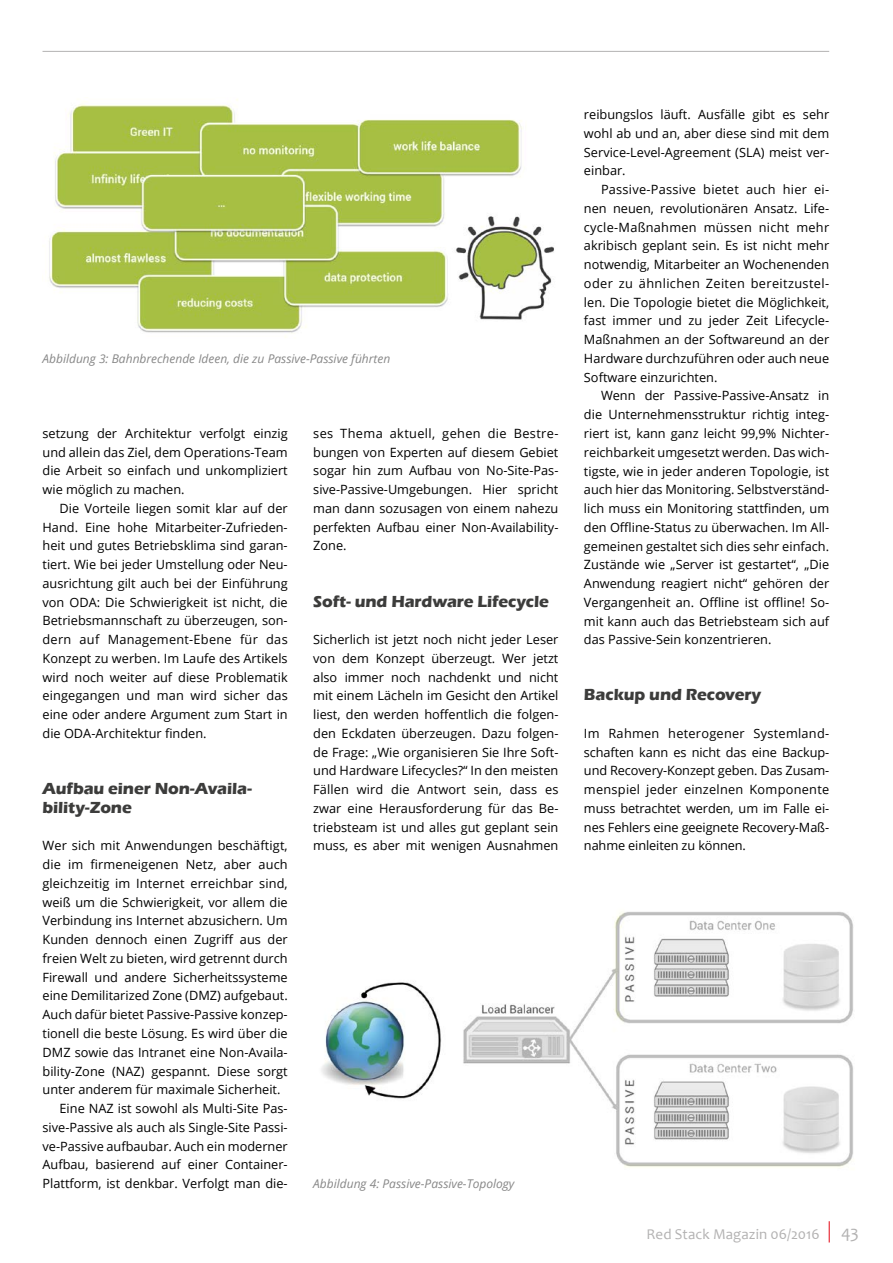
<style>
.page{position:relative;width:893px;height:1263px;background:#fff}
.page>*{position:absolute;margin:0;border:0;box-sizing:border-box;transform-origin:0 0}
.t1{font:700 16.5px/18.8px "Eras ITC";letter-spacing:-.005em;color:#3c3c3b}
.t2{font:15px "Candara";letter-spacing:.005em;color:#b3b2b2}
.t3{font:12.75px/18.8px "Open Sans";color:#000;text-align:justify}
.t4{font:italic 12px "Open Sans";color:#878787}
.s1{font-size:18px}
</style>
<div class="page">
<svg style="left:829px;top:1221px;width:1px;height:21px"></svg>
<hr style="left:43px;top:51px;width:786px;height:1px;background:#b3b2b2">
<img style="left:49px;top:99px;width:505px;height:239px">
<img style="left:321px;top:912px;width:533px;height:256px">
<p class="t4" style="left:43px;top:350px;width:349px">Abbildung 3: Bahnbrechende Ideen, die zu Passive-Passive führten</p>
<p class="t3" style="left:43px;top:423px;width:247px">setzung der Architektur verfolgt einzig und allein das Ziel, dem Operations-Team die Arbeit so einfach und unkompliziert wie möglich zu machen.</p>
<p class="t3" style="left:43px;top:498px;width:247px;text-indent:17px">Die Vorteile liegen somit klar auf der Hand. Eine hohe Mitarbeiter-Zufrieden&shy;heit und gutes Betriebsklima sind garan&shy;tiert. Wie bei jeder Umstellung oder Neu&shy;ausrichtung gilt auch bei der Einführung von ODA: Die Schwierigkeit ist nicht, die Betriebsmannschaft zu überzeugen, son&shy;dern auf Management-Ebene für das Konzept zu werben. Im Laufe des Artikels wird noch weiter auf diese Problematik eingegangen und man wird sicher das eine oder andere Argument zum Start in die ODA-Architektur finden.</p>
<p class="t1" style="left:43px;top:779px;width:211px">Aufbau einer Non-Availa&shy;bility-Zone</p>
<p class="t3" style="left:43px;top:836px;width:247px">Wer sich mit Anwendungen beschäftigt,</p>
<p class="t3" style="left:43px;top:855px;width:247px">die im firmeneigenen Netz, aber auch</p>
<p class="t3" style="left:43px;top:873px;width:247px">gleichzeitig im Internet erreichbar sind,</p>
<p class="t3" style="left:43px;top:892px;width:247px">weiß um die Schwierigkeit, vor allem die</p>
<p class="t3" style="left:43px;top:911px;width:247px">Verbindung ins Internet abzusichern. Um</p>
<p class="t3" style="left:43px;top:930px;width:247px">Kunden dennoch einen Zugriff aus der</p>
<p class="t3" style="left:43px;top:949px;width:247px">freien Welt zu bieten, wird getrennt durch</p>
<p class="t3" style="left:43px;top:967px;width:247px">Firewall und andere Sicherheitssysteme</p>
<p class="t3" style="left:43px;top:986px;width:247px">eine Demilitarized Zone (DMZ) aufgebaut.</p>
<p class="t3" style="left:43px;top:1005px;width:247px">Auch dafür bietet Passive-Passive konzep-</p>
<p class="t3" style="left:43px;top:1024px;width:247px">tionell die beste Lösung. Es wird über die</p>
<p class="t3" style="left:43px;top:1042px;width:247px">DMZ sowie das Intranet eine Non-Availa-</p>
<p class="t3" style="left:43px;top:1061px;width:247px">bility-Zone (NAZ) gespannt. Diese sorgt</p>
<p class="t3" style="left:43px;top:1080px;width:239px">unter anderem für maximale Sicherheit.</p>
<p class="t3" style="left:60px;top:1099px;width:230px">Eine NAZ ist sowohl als Multi-Site Pas-</p>
<p class="t3" style="left:43px;top:1117px;width:247px">sive-Passive als auch als Single-Site Passi-</p>
<p class="t3" style="left:43px;top:1136px;width:247px">ve-Passive aufbaubar. Auch ein moderner</p>
<p class="t3" style="left:43px;top:1155px;width:247px">Aufbau, basierend auf einer Container-</p>
<p class="t3" style="left:43px;top:1174px;width:247px">Plattform, ist denkbar. Verfolgt man die-</p>
<p class="t3" style="left:313px;top:423px;width:247px">ses Thema aktuell, gehen die Bestre&shy;bungen von Experten auf diesem Gebiet sogar hin zum Aufbau von No-Site-Pas&shy;sive-Passive-Umgebungen. Hier spricht man dann sozusagen von einem nahezu perfekten Aufbau einer Non-Availability-Zone.</p>
<p class="t1" style="left:313px;top:592px;width:237px">Soft- und Hardware Lifecycle</p>
<p class="t3" style="left:313px;top:630px;width:247px">Sicherlich ist jetzt noch nicht jeder Leser von dem Konzept überzeugt. Wer jetzt also immer noch nachdenkt und nicht mit einem Lächeln im Gesicht den Artikel liest, den werden hoffentlich die folgen&shy;den Eckdaten überzeugen. Dazu folgen&shy;de Frage: „Wie organisieren Sie Ihre Soft&shy;und Hardware Lifecycles?“ In den meisten Fällen wird die Antwort sein, dass es zwar eine Herausforderung für das Be&shy;triebsteam ist und alles gut geplant sein muss, es aber mit wenigen Ausnahmen</p>
<p class="t4" style="left:313px;top:1175px;width:203px">Abbildung 4: Passive-Passive-Topology</p>
<p class="t3" style="left:584px;top:105px;width:247px">reibungslos läuft. Ausfälle gibt es sehr wohl ab und an, aber diese sind mit dem Service-Level-Agreement (SLA) meist ver&shy;einbar.</p>
<p class="t3" style="left:584px;top:180px;width:247px;text-indent:17px">Passive-Passive bietet auch hier ei&shy;nen neuen, revolutionären Ansatz. Life&shy;cycle-Maßnahmen müssen nicht mehr akribisch geplant sein. Es ist nicht mehr notwendig, Mitarbeiter an Wochenenden oder zu ähnlichen Zeiten bereitzustel&shy;len. Die Topologie bietet die Möglichkeit, fast immer und zu jeder Zeit Lifecycle-Maßnahmen an der Softwareund an der Hardware durchzuführen oder auch neue Software einzurichten.</p>
<p class="t3" style="left:584px;top:386px;width:247px;text-indent:17px">Wenn der Passive-Passive-Ansatz in die Unternehmensstruktur richtig integ&shy;riert ist, kann ganz leicht 99,9% Nichter&shy;reichbarkeit umgesetzt werden. Das wich&shy;tigste, wie in jeder anderen Topologie, ist auch hier das Monitoring. Selbstverständ&shy;lich muss ein Monitoring stattfinden, um den Offline-Status zu überwachen. Im All&shy;gemeinen gestaltet sich dies sehr einfach.<br>Zustände wie „Server ist gestartet“, „Die Anwendung reagiert nicht“ gehören der Vergangenheit an. Offline ist offline! So&shy;mit kann auch das Betriebsteam sich auf das Passive-Sein konzentrieren.</p>
<p class="t1" style="left:584px;top:686px;width:179px">Backup und Recovery</p>
<p class="t3" style="left:584px;top:723px;width:247px">Im Rahmen heterogener Systemland&shy;schaften kann es nicht das eine Backup&shy;und Recovery-Konzept geben. Das Zusam&shy;menspiel jeder einzelnen Komponente muss betrachtet werden, um im Falle ei&shy;nes Fehlers eine geeignete Recovery-Maß&shy;nahme einleiten zu können.</p>
<p class="t2" style="left:647px;top:1224px;width:214px">Red Stack Magazin 06/2016 <span class="s1">43</span></p>
</div>
